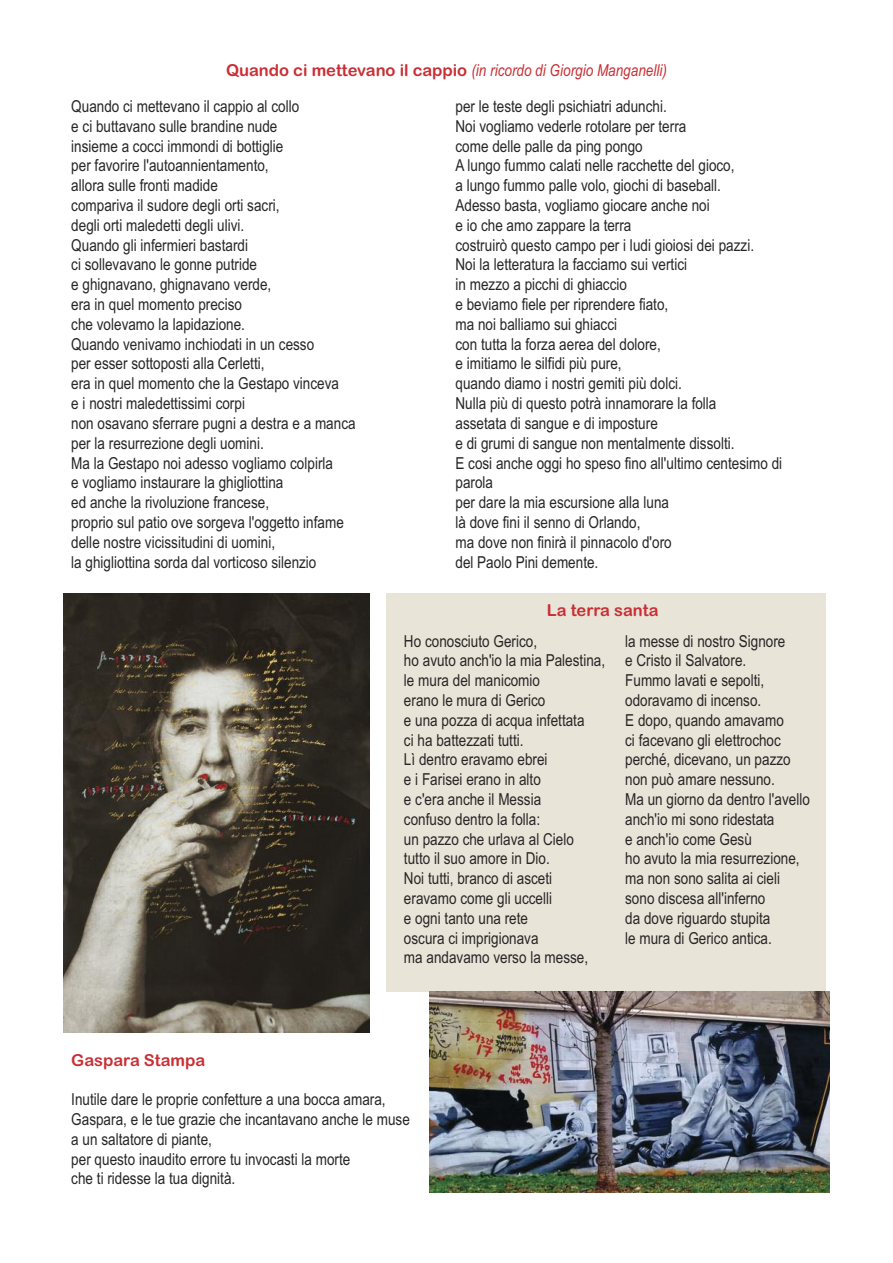
<style>
.page{position:relative;width:893px;height:1263px;background:#fff}
.page>*{position:absolute;margin:0;border:0;box-sizing:border-box;transform-origin:0 0}
.t1{font:16.5px/19.8px "Arial Narrow";color:#272526}
.t2{font:italic 16.5px "Arial Narrow";color:#c92f35}
.t3{font:16.5px "Arial Rounded MT Bold";color:#c92f35}
.s1{font-family:"Arial Rounded MT Bold";font-style:normal}
</style>
<div class="page">
<div style="left:386px;top:593px;width:440px;height:399px;background:#e8e4d8"></div>
<img style="left:430px;top:992px;width:400px;height:200px">
<img style="left:64px;top:593px;width:305px;height:440px">
<p class="t2" style="left:226px;top:60px;width:442px"><span class="s1">Quando ci mettevano il cappio</span> (in ricordo di Giorgio Manganelli)</p>
<p class="t1" style="left:71px;top:96px;width:286px">Quando ci mettevano il cappio al collo<br>e ci buttavano sulle brandine nude<br>insieme a cocci immondi di bottiglie<br>per favorire l'autoannientamento,<br>allora sulle fronti madide<br>compariva il sudore degli orti sacri,<br>degli orti maledetti degli ulivi.<br>Quando gli infermieri bastardi<br>ci sollevavano le gonne putride<br>e ghignavano, ghignavano verde,<br>era in quel momento preciso<br>che volevamo la lapidazione.<br>Quando venivamo inchiodati in un cesso<br>per esser sottoposti alla Cerletti,<br>era in quel momento che la Gestapo vinceva<br>e i nostri maledettissimi corpi<br>non osavano sferrare pugni a destra e a manca per la resurrezione degli uomini.<br>Ma la Gestapo noi adesso vogliamo colpirla<br>e vogliamo instaurare la ghigliottina<br>ed anche la rivoluzione francese,<br>proprio sul patio ove sorgeva l'oggetto infame delle nostre vicissitudini di uomini,<br>la ghigliottina sorda dal vorticoso silenzio</p>
<p class="t1" style="left:455px;top:96px;width:328px">per le teste degli psichiatri adunchi.<br>Noi vogliamo vederle rotolare per terra<br>come delle palle da ping pongo<br>A lungo fummo calati nelle racchette del gioco,<br>a lungo fummo palle volo, giochi di baseball.<br>Adesso basta, vogliamo giocare anche noi<br>e io che amo zappare la terra<br>costruirò questo campo per i ludi gioiosi dei pazzi.<br>Noi la letteratura la facciamo sui vertici<br>in mezzo a picchi di ghiaccio<br>e beviamo fiele per riprendere fiato,<br>ma noi balliamo sui ghiacci<br>con tutta la forza aerea del dolore,<br>e imitiamo le silfidi più pure,<br>quando diamo i nostri gemiti più dolci.<br>Nulla più di questo potrà innamorare la folla<br>assetata di sangue e di imposture<br>e di grumi di sangue non mentalmente dissolti.<br>E cosi anche oggi ho speso fino all'ultimo centesimo di parola<br>per dare la mia escursione alla luna<br>là dove fini il senno di Orlando,<br>ma dove non finirà il pinnacolo d'oro<br>del Paolo Pini demente.</p>
<p class="t3" style="left:547px;top:601px;width:113px">la terra santa</p>
<p class="t1" style="left:404px;top:631px;width:203px">Ho conosciuto Gerico,<br>ho avuto anch'io la mia Palestina, le mura del manicomio<br>erano le mura di Gerico<br>e una pozza di acqua infettata<br>ci ha battezzati tutti.<br>Lì dentro eravamo ebrei<br>e i Farisei erano in alto<br>e c'era anche il Messia<br>confuso dentro la folla:<br>un pazzo che urlava al Cielo<br>tutto il suo amore in Dio.<br>Noi tutti, branco di asceti eravamo come gli uccelli<br>e ogni tanto una rete<br>oscura ci imprigionava<br>ma andavamo verso la messe,</p>
<p class="t1" style="left:625px;top:631px;width:186px">la messe di nostro Signore<br>e Cristo il Salvatore.<br>Fummo lavati e sepolti, odoravamo di incenso.<br>E dopo, quando amavamo<br>ci facevano gli elettrochoc perché, dicevano, un pazzo non può amare nessuno.<br>Ma un giorno da dentro l'avello anch'io mi sono ridestata<br>e anch'io come Gesù<br>ho avuto la mia resurrezione, ma non sono salita ai cieli sono discesa all'inferno<br>da dove riguardo stupita<br>le mura di Gerico antica.</p>
<p class="t3" style="left:71px;top:1050px;width:136px">Gaspara Stampa</p>
<p class="t1" style="left:71px;top:1090px;width:340px">Inutile dare le proprie confetture a una bocca amara, Gaspara, e le tue grazie che incantavano anche le muse a un saltatore di piante,<br>per questo inaudito errore tu invocasti la morte<br>che ti ridesse la tua dignità.</p>
</div>
